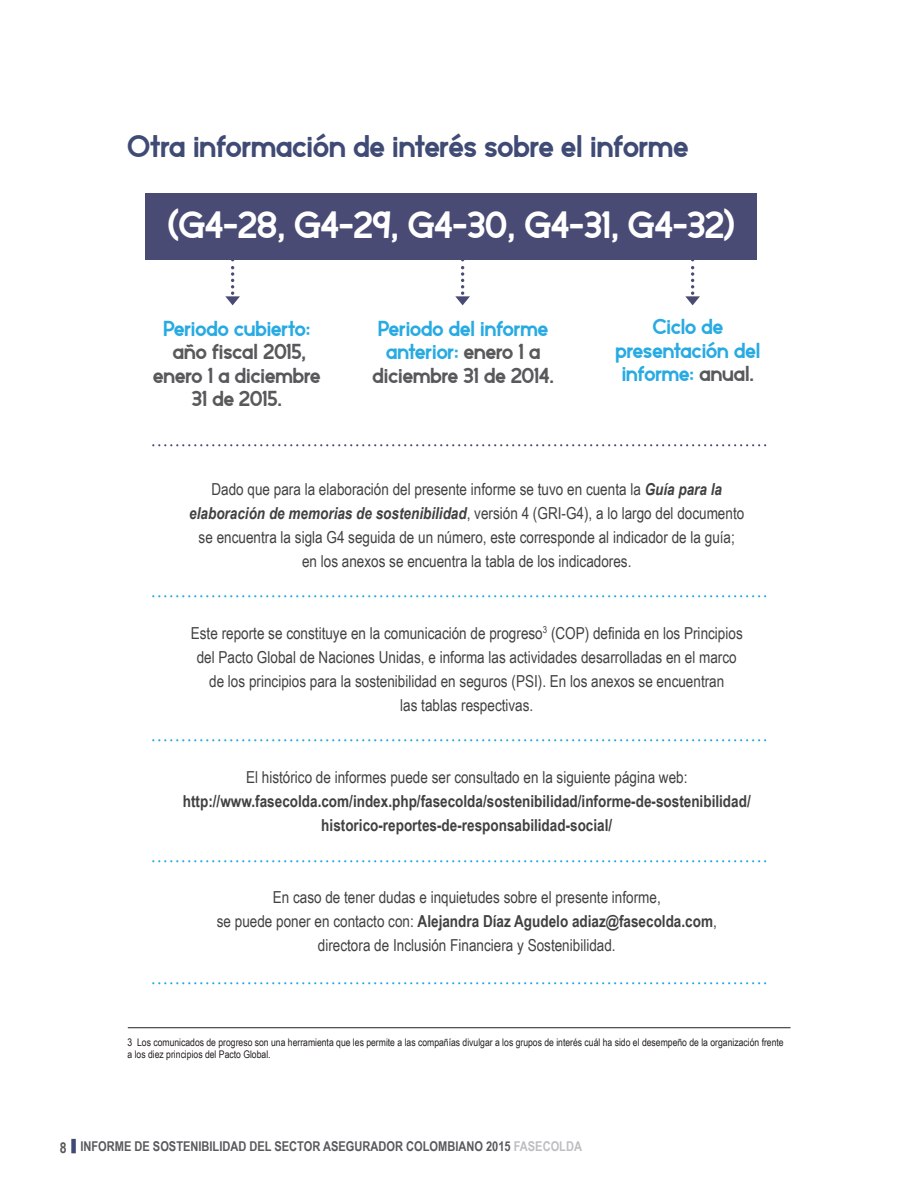
<style>
.page{position:relative;width:918px;height:1188px;background:#fff}
.page>*{position:absolute;margin:0;border:0;box-sizing:border-box;transform-origin:0 0}
.t1{font:47.4px "perfectlyamicable";color:#fff}
.t2{font:39px "perfectlyamicable";color:#3f4b75}
.t3{font:27px/23.4px "perfectlyamicable";color:#28aae2;text-align:center}
.t4{font:27px/23.4px "perfectlyamicable";color:#58595b;text-align:center}
.t5{font:16.5px/24px "Arial Narrow";color:#414142;text-align:center}
.t6{font:700 16.5px/24px "Arial Narrow";color:#414142;text-align:center}
.t7{font:700 13.5px "Arial Narrow";color:#58595b}
.t8{font:10.5px/12px "Arial Narrow";color:#231f20}
.s1{color:#58595b}
.s2{font-weight:700;font-style:italic}
.s3{font-weight:700}
.s4{font-size:15px}
.s5{color:#bcbec0}
</style>
<div class="page">
<div style="left:71px;top:1139px;width:5px;height:14px;background:#3f4b75"></div>
<div style="left:146px;top:193px;width:611px;height:67px;background:#494b75"></div>
<svg style="left:225px;top:260px;width:15px;height:45px"></svg>
<svg style="left:455px;top:260px;width:15px;height:45px"></svg>
<svg style="left:685px;top:260px;width:15px;height:45px"></svg>
<svg style="left:152px;top:444px;width:614px;height:2px"></svg>
<svg style="left:152px;top:595px;width:614px;height:2px"></svg>
<svg style="left:152px;top:739px;width:614px;height:2px"></svg>
<svg style="left:152px;top:860px;width:614px;height:2px"></svg>
<svg style="left:152px;top:982px;width:614px;height:2px"></svg>
<hr style="left:128px;top:1027px;width:662px;height:1px;background:#231f20">
<h2 class="t2" style="left:128px;top:124px;width:562px">Otra información de interés sobre el informe</h2>
<h1 class="t1" style="left:168px;top:198px;width:569px">(G4-28, G4-29, G4-30, G4-31, G4-32)</h1>
<h3 class="t3" style="left:163px;top:316px;width:148px">Periodo cubierto:</h3>
<h3 class="t4" style="left:153px;top:339px;width:169px">año fiscal 2015, enero 1 a diciembre<br>31 de 2015.</h3>
<h3 class="t3" style="left:373px;top:316px;width:183px">Periodo del informe anterior: <span class="s1">enero 1 a diciembre 31 de 2014.</span></h3>
<h3 class="t3" style="left:616px;top:314px;width:146px">Ciclo de presentación del informe: <span class="s1">anual.</span></h3>
<p class="t5" style="left:189px;top:476px;width:556px">Dado que para la elaboración del presente informe se tuvo en cuenta la <span class="s2">Guía para la elaboración de memorias de sostenibilidad</span>, versión 4 (GRI-G4), a lo largo del documento se encuentra la sigla G4 seguida de un número, este corresponde al indicador de la guía; en los anexos se encuentra la tabla de los indicadores.</p>
<p class="t5" style="left:191px;top:620px;width:553px">Este reporte se constituye en la comunicación de progreso<sup>3</sup> (COP) definida en los Principios del Pacto Global de Naciones Unidas, e informa las actividades desarrolladas en el marco de los principios para la sostenibilidad en seguros (PSI). En los anexos se encuentran<br>las tablas respectivas.</p>
<p class="t5" style="left:246px;top:764px;width:443px">El histórico de informes puede ser consultado en la siguiente página web:</p>
<p class="t6" style="left:183px;top:788px;width:569px">http://www.fasecolda.com/index.php/fasecolda/sostenibilidad/informe-de-sostenibilidad/ historico-reportes-de-responsabilidad-social/</p>
<p class="t5" style="left:217px;top:884px;width:502px">En caso de tener dudas e inquietudes sobre el presente informe,<br>se puede poner en contacto con: <span class="s3">Alejandra Díaz Agudelo adiaz@fasecolda.com</span>, directora de Inclusión Financiera y Sostenibilidad.</p>
<p class="t8" style="left:128px;top:1036px;width:658px">3 Los comunicados de progreso son una herramienta que les permite a las compañías divulgar a los grupos de interés cuál ha sido el desempeño de la organización frente a los diez principios del Pacto Global.</p>
<p class="t7" style="left:60px;top:1136px;width:524px"><span class="s4">8</span> INFORME DE SOSTENIBILIDAD DEL SECTOR ASEGURADOR COLOMBIANO 2015 <span class="s5">FASECOLDA</span></p>
</div>
